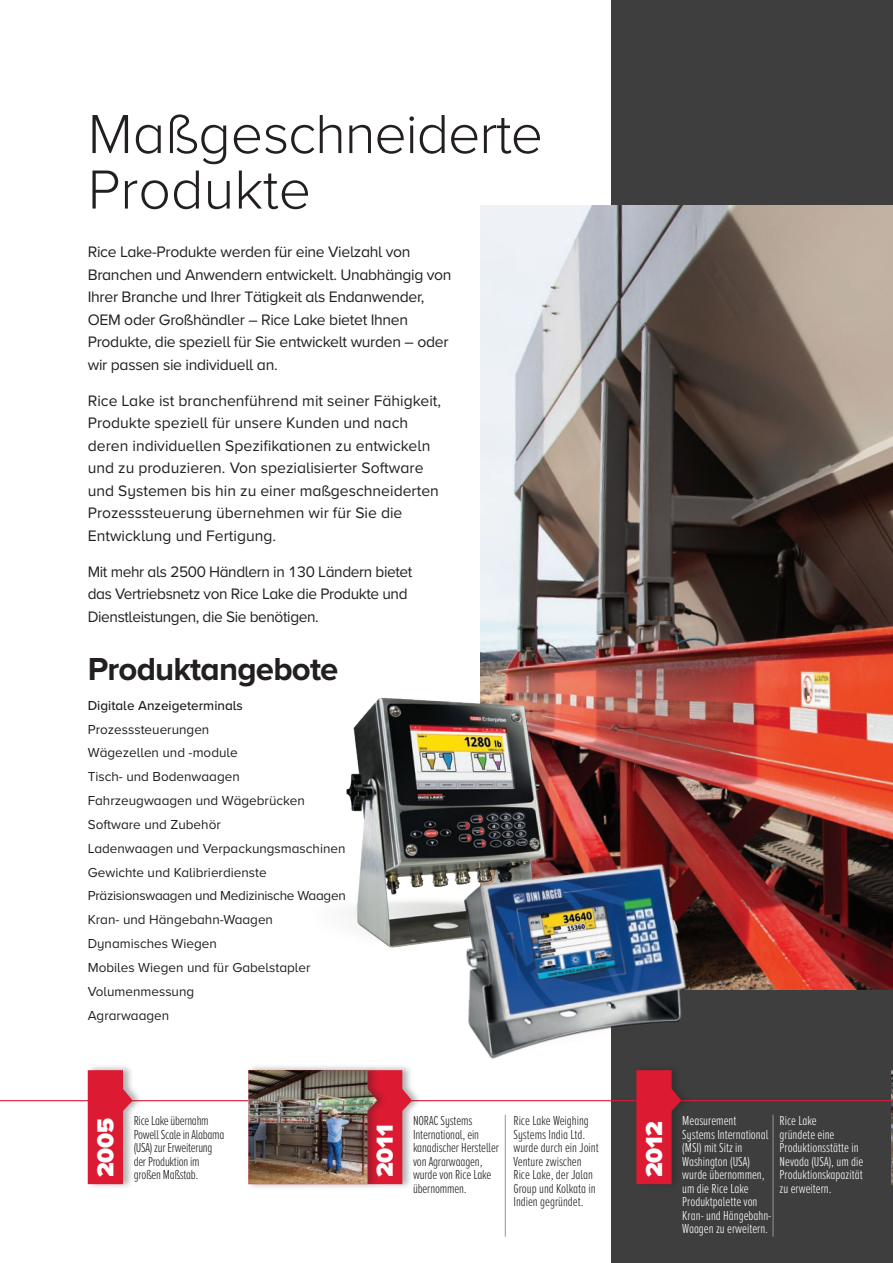
<style>
.page{position:relative;width:893px;height:1263px;background:#fff}
.page>*{position:absolute;margin:0;border:0;box-sizing:border-box;transform-origin:0 0}
.Headline_Black{font:300 57px/55.5px "Proxima Nova A";color:#231f20}
.t1{font:700 33px "Proxima Nova A";letter-spacing:-.025em;color:#231f20}
.t2{font:900 24px "Proxima Nova A";color:#fff}
.t3{font:15.75px/22.5px "Proxima Nova A";letter-spacing:-.02em;color:#231f20}
.t4{font:15.75px/22.5px "Proxima Nova A";color:#231f20}
.t5{font:300 13.5px/13.5px "Proxima Nova A Ex Cn";letter-spacing:-.01em;color:#231f20}
.t6{font:13.5px "Proxima Nova A";color:#231f20}
.t7{font:300 13.5px/13.5px "Proxima Nova A Ex Cn";color:#fff}
.t8{font:13.5px "Proxima Nova A";letter-spacing:-.02em;color:#231f20}
.t9{font:500 13.5px "Proxima Nova A";color:#231f20}
</style>
<div class="page">
<div style="left:611px;top:0;width:282px;height:1263px;background:#3e3e3f"></div>
<hr style="left:0;top:1100px;width:893px;height:1px;background:#dc1a32">
<img style="left:480px;top:206px;width:413px;height:784px">
<img style="left:346px;top:689px;width:234px;height:259px">
<img style="left:457px;top:844px;width:234px;height:215px">
<div style="left:86px;top:1064px;width:57px;height:126px;background:#231f20;opacity:.35"></div>
<svg style="left:88px;top:1070px;width:45px;height:114px"></svg>
<hr style="left:890px;top:1064px;width:3px;height:126px;background:#231f20;opacity:.35">
<img style="left:892px;top:1070px;width:1px;height:114px">
<div style="left:635px;top:1064px;width:57px;height:126px;background:#3e3e3f"></div>
<svg style="left:636px;top:1070px;width:45px;height:114px"></svg>
<hr style="left:773px;top:1115px;width:1px;height:122px;background:#939598">
<div style="left:365px;top:1064px;width:58px;height:126px;background:#231f20;opacity:.35"></div>
<div style="left:247px;top:1064px;width:141px;height:126px;background:#231f20;opacity:.35"></div>
<svg style="left:377px;top:1070px;width:35px;height:114px"></svg>
<img style="left:248px;top:1070px;width:129px;height:114px">
<hr style="left:505px;top:1115px;width:1px;height:122px;background:#939598">
<p class="Headline_Black" style="left:88px;top:103px;width:457px">Maßgeschneiderte<br>Produkte</p>
<p class="t3" style="left:88px;top:240px;width:365px">Rice Lake-Produkte werden für eine Vielzahl von Branchen und Anwendern entwickelt. Unabhängig von Ihrer Branche und Ihrer Tätigkeit als Endanwender, OEM oder Großhändler – Rice Lake bietet Ihnen Produkte, die speziell für Sie entwickelt wurden – oder wir passen sie individuell an.</p>
<p class="t4" style="left:88px;top:389px;width:355px">Rice Lake ist branchenführend mit seiner Fähigkeit, Produkte speziell für unsere Kunden und nach deren individuellen Spezifikationen zu entwickeln und zu produzieren. Von spezialisierter Software und Systemen bis hin zu einer maßgeschneiderten Prozesssteuerung übernehmen wir für Sie die Entwicklung und Fertigung.</p>
<p class="t3" style="left:88px;top:560px;width:326px">Mit mehr als 2500 Händlern in 130 Ländern bietet das Vertriebsnetz von Rice Lake die Produkte und<br>Dienstleistungen, die Sie benötigen.</p>
<p class="t1" style="left:88px;top:644px;width:252px">Produktangebote</p>
<p class="t9" style="left:88px;top:695px;width:157px">Digitale Anzeigeterminals</p>
<p class="t6" style="left:88px;top:719px;width:123px">Prozesssteuerungen</p>
<p class="t6" style="left:88px;top:743px;width:151px">Wägezellen und -module</p>
<p class="t6" style="left:88px;top:767px;width:154px">Tisch- und Bodenwaagen</p>
<p class="t6" style="left:88px;top:790px;width:219px">Fahrzeugwaagen und Wägebrücken</p>
<p class="t6" style="left:88px;top:814px;width:135px">Software und Zubehör</p>
<p class="t6" style="left:88px;top:838px;width:259px">Ladenwaagen und Verpackungsmaschinen</p>
<p class="t6" style="left:88px;top:862px;width:181px">Gewichte und Kalibrierdienste</p>
<p class="t8" style="left:88px;top:886px;width:259px">Präzisionswaagen und Medizinische Waagen</p>
<p class="t6" style="left:88px;top:910px;width:187px">Kran- und Hängebahn-Waagen</p>
<p class="t6" style="left:88px;top:933px;width:131px">Dynamisches Wiegen</p>
<p class="t6" style="left:88px;top:957px;width:224px">Mobiles Wiegen und für Gabelstapler</p>
<p class="t6" style="left:88px;top:981px;width:108px">Volumenmessung</p>
<p class="t6" style="left:88px;top:1005px;width:83px">Agrarwaagen</p>
<p class="t5" style="left:413px;top:1113px;width:87px">NORAC Systems<br>International, ein kanadischer Hersteller von Agrarwaagen, wurde von Rice Lake übernommen.</p>
<p class="t5" style="left:513px;top:1113px;width:87px">Rice Lake Weighing<br>Systems India Ltd. wurde durch ein Joint<br>Venture zwischen<br>Rice Lake, der Jalan<br>Group und Kolkata in<br>Indien gegründet.</p>
<p class="t5" style="left:134px;top:1113px;width:92px">Rice Lake übernahm<br>Powell Scale in Alabama (USA) zur Erweiterung der Produktion im großen Maßstab.</p>
<p class="t7" style="left:682px;top:1113px;width:91px">Measurement<br>Systems International (MSI) mit Sitz in<br>Washington (USA) wurde übernommen, um die Rice Lake<br>Produktpalette von<br>Kran- und Hängebahn-<br>Waagen zu erweitern.</p>
<p class="t7" style="left:780px;top:1113px;width:85px">Rice Lake<br>gründete eine<br>Produktionsstätte in<br>Nevada (USA), um die<br>Produktionskapazität zu erweitern.</p>
<p class="t2" style="left:88px;top:1177px;width:61px;rotate:-90deg">2005</p>
<p class="t2" style="left:367px;top:1177px;width:54px;rotate:-90deg">2011</p>
<p class="t2" style="left:636px;top:1177px;width:58px;rotate:-90deg">2012</p>
</div>
